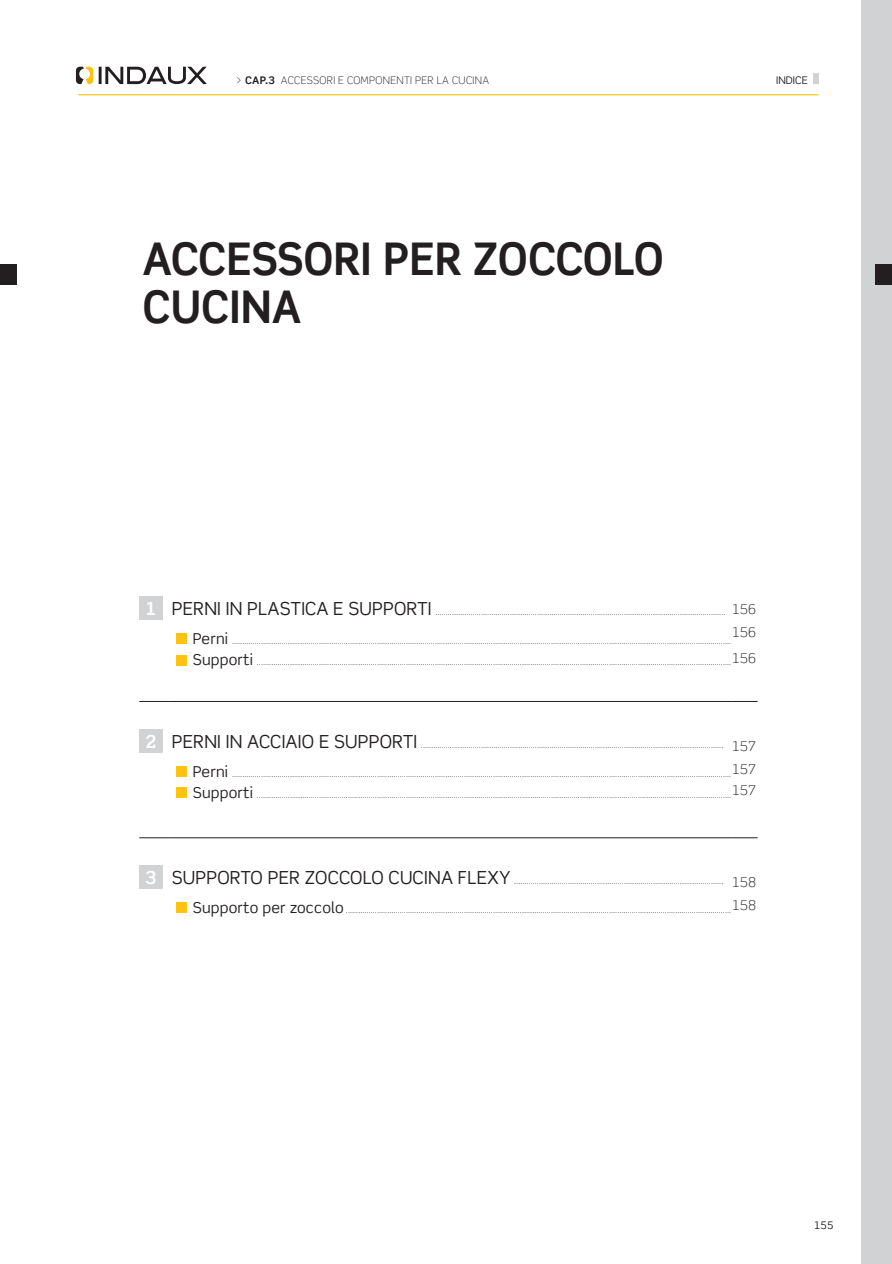
<style>
.page{position:relative;width:892px;height:1264px;background:#fff}
.page>*{position:absolute;margin:0;border:0;box-sizing:border-box;transform-origin:0 0}
.port__titulo{font:700 45px/48px "Scene Pro";color:#231f20;scale:.95 1}
.TITULU_1{font:700 18px "Scene Pro";color:#fff}
.indice_TITULO_AZUL{font:300 13.5px "Scene Pro";color:#231f20}
.t1{font:300 10.5px "Scene Pro";letter-spacing:.03em;color:#231f20}
.t2{font:10.5px "Scene Pro";letter-spacing:.01em;color:#231f20}
.ind__TITULO_AMARILLO{font:300 9px "Scene Pro";color:#231f20}
.indice_TITULO_AZUL-2{font:300 9px "Scene Pro";color:#231f20}
.s1{font-weight:700}
.s2{font-weight:400;font-size:18px}
.s3{font-weight:400;font-size:15px}
</style>
<div class="page">
<hr style="left:78px;top:94px;width:740px;height:1px;background:#fec210">
<svg style="left:99px;top:67px;width:108px;height:17px"></svg>
<svg style="left:76px;top:67px;width:17px;height:17px"></svg>
<div style="left:813px;top:73px;width:5px;height:11px;background:#d1d2d4"></div>
<div style="left:860px;top:0;width:31px;height:1264px;background:#d1d2d4"></div>
<hr style="left:139px;top:701px;width:31px;height:1px;background:#231f20">
<hr style="left:170px;top:701px;width:562px;height:1px;background:#231f20">
<svg style="left:732px;top:701px;width:25px;height:1px"></svg>
<hr style="left:139px;top:837px;width:31px;height:1px;background:#231f20">
<hr style="left:170px;top:837px;width:562px;height:1px;background:#231f20">
<svg style="left:732px;top:837px;width:25px;height:1px"></svg>
<div style="left:139px;top:596px;width:24px;height:24px;background:#d1d2d4"></div>
<div style="left:176px;top:633px;width:11px;height:11px;background:#fec210"></div>
<div style="left:176px;top:655px;width:11px;height:10px;background:#fec210"></div>
<div style="left:139px;top:729px;width:24px;height:23px;background:#d1d2d4"></div>
<div style="left:176px;top:766px;width:11px;height:11px;background:#fec210"></div>
<div style="left:176px;top:787px;width:11px;height:11px;background:#fec210"></div>
<div style="left:139px;top:865px;width:24px;height:24px;background:#d1d2d4"></div>
<div style="left:176px;top:902px;width:11px;height:11px;background:#fec210"></div>
<div style="left:875px;top:264px;width:16px;height:21px;background:#231f20"></div>
<div style="left:0;top:264px;width:17px;height:21px;background:#231f20"></div>
<p class="t1" style="left:236px;top:74px;width:254px">&gt; <span class="s1">CAP.3</span> ACCESSORI E COMPONENTI PER LA CUCINA</p>
<p class="port__titulo" style="left:142px;top:235px;width:550px">ACCESSORI PER ZOCCOLO<br>CUCINA</p>
<p class="t2" style="left:775px;top:74px;width:33px">INDICE</p>
<p class="TITULU_1" style="left:145px;top:597px;width:13px">1</p>
<p class="indice_TITULO_AZUL-2" style="left:172px;top:606px;width:555px"><span class="s2">PERNI IN PLASTICA E SUPPORTI</span> ............................................................................................................................................</p>
<p class="ind__TITULO_AMARILLO" style="left:193px;top:635px;width:539px"><span class="s3">Perni</span> .................................................................................................................................................................................................................................................</p>
<p class="ind__TITULO_AMARILLO" style="left:193px;top:657px;width:539px"><span class="s3">Supporti</span> .....................................................................................................................................................................................................................................</p>
<p class="indice_TITULO_AZUL" style="left:732px;top:601px;width:25px">156</p>
<p class="indice_TITULO_AZUL" style="left:732px;top:624px;width:25px">156</p>
<p class="indice_TITULO_AZUL" style="left:732px;top:649px;width:25px">156</p>
<p class="TITULU_1" style="left:145px;top:730px;width:13px">2</p>
<p class="indice_TITULO_AZUL-2" style="left:172px;top:739px;width:553px"><span class="s2">PERNI IN ACCIAIO E SUPPORTI</span> ..................................................................................................................................................</p>
<p class="ind__TITULO_AMARILLO" style="left:193px;top:768px;width:539px"><span class="s3">Perni</span> .................................................................................................................................................................................................................................................</p>
<p class="ind__TITULO_AMARILLO" style="left:193px;top:789px;width:539px"><span class="s3">Supporti</span> .....................................................................................................................................................................................................................................</p>
<p class="indice_TITULO_AZUL" style="left:732px;top:738px;width:25px">157</p>
<p class="indice_TITULO_AZUL" style="left:732px;top:761px;width:25px">157</p>
<p class="indice_TITULO_AZUL" style="left:732px;top:782px;width:25px">157</p>
<p class="TITULU_1" style="left:145px;top:866px;width:13px">3</p>
<p class="indice_TITULO_AZUL-2" style="left:172px;top:875px;width:553px"><span class="s2">SUPPORTO PER ZOCCOLO CUCINA FLEXY</span> .....................................................................................................</p>
<p class="ind__TITULO_AMARILLO" style="left:193px;top:904px;width:539px"><span class="s3">Supporto per zoccolo</span> ..........................................................................................................................................................................................</p>
<p class="indice_TITULO_AZUL" style="left:732px;top:874px;width:25px">158</p>
<p class="indice_TITULO_AZUL" style="left:732px;top:897px;width:25px">158</p>
<p class="t2" style="left:814px;top:1218px;width:21px">155</p>
</div>
